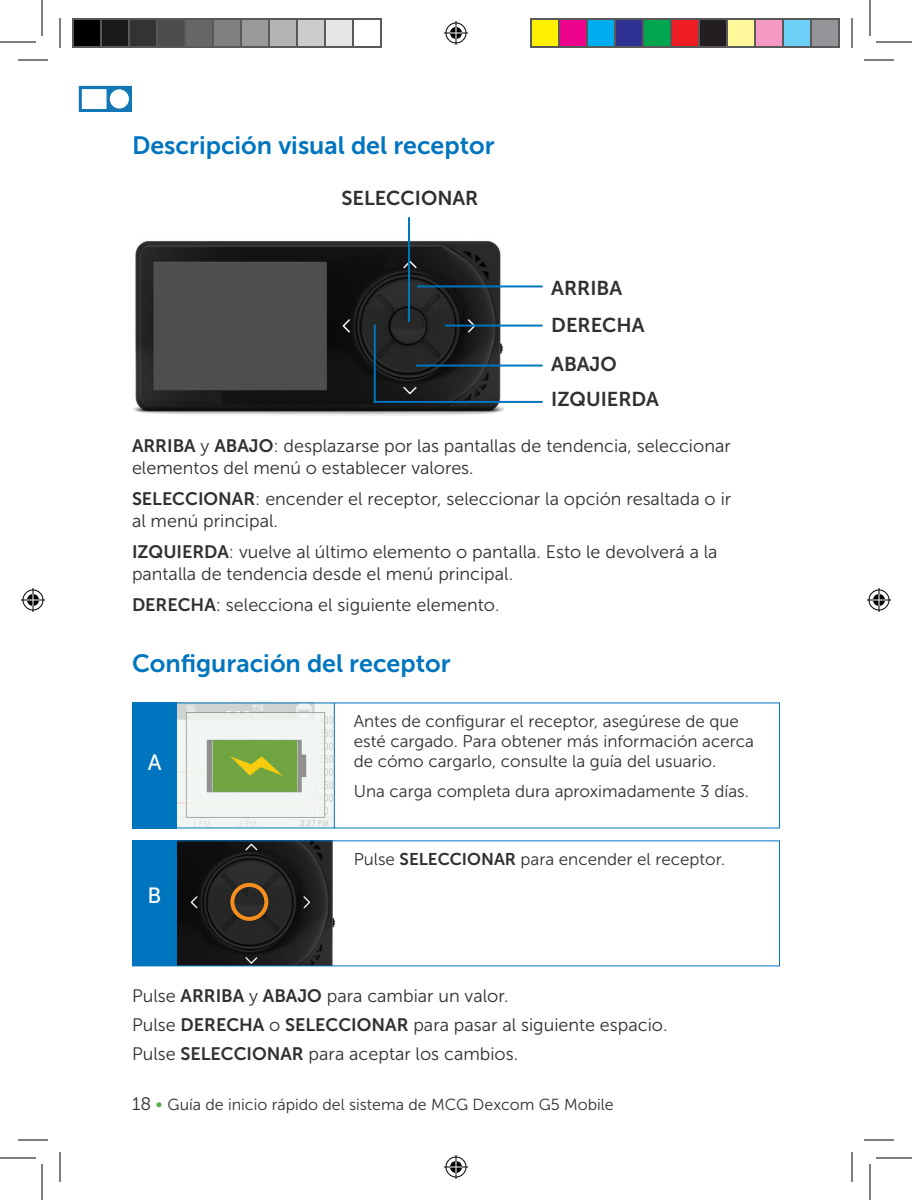
<style>
.page{position:relative;width:912px;height:1200px;background:#fff}
.page>*{position:absolute;margin:0;border:0;box-sizing:border-box;transform-origin:0 0}
.t1{font:25px "Museo Sans 700";color:#0075bf}
.t2{font:22px "Museo Sans 500";color:#fff}
.t3{font:20px "Museo Sans 700";color:#312f30}
.t4{font:18px/22px "Museo Sans 300";color:#312f30}
.t5{font:17px/20px "Museo Sans 300";color:#312f30}
.t6{font:16px "Museo Sans 300";color:#312f30}
.s1{font-family:"Museo Sans 700"}
.s2{font-size:18px}
.s3{font-size:18px;color:#53b247}
</style>
<div class="page">
<svg style="left:79px;top:86px;width:53px;height:26px"></svg>
<img style="left:133px;top:240px;width:371px;height:175px">
<hr style="left:408px;top:217px;width:2px;height:105px;background:#0075bf">
<hr style="left:445px;top:325px;width:98px;height:2px;background:#0075bf">
<hr style="left:417px;top:285px;width:126px;height:2px;background:#0075bf">
<hr style="left:416px;top:365px;width:127px;height:2px;background:#0075bf">
<hr style="left:374px;top:325px;width:2px;height:78px;background:#0075bf">
<img style="left:177px;top:842px;width:158px;height:122px">
<div style="left:132px;top:840px;width:45px;height:126px;background:#0075bf"></div>
<div style="left:230px;top:883px;width:38px;height:38px;border:4px solid #f68f1e;border-radius:50%"></div>
<img style="left:177px;top:704px;width:157px;height:122px">
<div style="left:132px;top:702px;width:45px;height:126px;background:#0075bf"></div>
<hr style="left:334px;top:703px;width:1px;height:125px;background:#0075bf">
<hr style="left:374px;top:401px;width:169px;height:2px;background:#0075bf">
<hr style="left:18px;top:60px;width:30px;height:1px;background:#000">
<hr style="left:864px;top:60px;width:30px;height:1px;background:#000">
<hr style="left:18px;top:1140px;width:30px;height:1px;background:#000">
<hr style="left:864px;top:1140px;width:30px;height:1px;background:#000">
<hr style="left:60px;top:18px;width:1px;height:30px;background:#000">
<hr style="left:60px;top:1152px;width:1px;height:30px;background:#000">
<hr style="left:852px;top:18px;width:1px;height:30px;background:#000">
<hr style="left:852px;top:1152px;width:1px;height:30px;background:#000">
<hr style="left:0;top:42px;width:36px;height:1px;background:#000">
<hr style="left:876px;top:42px;width:36px;height:1px;background:#000">
<hr style="left:0;top:1158px;width:36px;height:1px;background:#000">
<hr style="left:876px;top:1158px;width:36px;height:1px;background:#000">
<hr style="left:42px;top:0;width:1px;height:36px;background:#000">
<hr style="left:42px;top:1164px;width:1px;height:36px;background:#000">
<hr style="left:870px;top:0;width:1px;height:36px;background:#000">
<hr style="left:870px;top:1164px;width:1px;height:36px;background:#000">
<svg style="left:444px;top:21px;width:24px;height:24px"></svg>
<svg style="left:444px;top:1155px;width:24px;height:24px"></svg>
<svg style="left:21px;top:588px;width:24px;height:24px"></svg>
<svg style="left:867px;top:588px;width:24px;height:24px"></svg>
<div style="left:73px;top:19px;width:28px;height:28px;background:#000"></div>
<div style="left:72px;top:18px;width:30px;height:30px;border:2px solid #595959"></div>
<div style="left:101px;top:19px;width:28px;height:28px;background:#1a1a1a"></div>
<div style="left:100px;top:18px;width:30px;height:30px;border:2px solid #595959"></div>
<div style="left:129px;top:19px;width:28px;height:28px;background:#333"></div>
<div style="left:128px;top:18px;width:30px;height:30px;border:2px solid #595959"></div>
<div style="left:157px;top:19px;width:28px;height:28px;background:#4d4d4d"></div>
<div style="left:156px;top:18px;width:30px;height:30px;border:2px solid #595959"></div>
<div style="left:185px;top:19px;width:28px;height:28px;background:#666"></div>
<div style="left:184px;top:18px;width:30px;height:30px;border:2px solid #595959"></div>
<div style="left:213px;top:19px;width:28px;height:28px;background:#808080"></div>
<div style="left:212px;top:18px;width:30px;height:30px;border:2px solid #595959"></div>
<div style="left:241px;top:19px;width:28px;height:28px;background:#999"></div>
<div style="left:240px;top:18px;width:30px;height:30px;border:2px solid #595959"></div>
<div style="left:269px;top:19px;width:28px;height:28px;background:#b3b3b3"></div>
<div style="left:268px;top:18px;width:30px;height:30px;border:2px solid #595959"></div>
<div style="left:297px;top:19px;width:28px;height:28px;background:#ccc"></div>
<div style="left:296px;top:18px;width:30px;height:30px;border:2px solid #595959"></div>
<div style="left:325px;top:19px;width:28px;height:28px;background:#e6e6e6"></div>
<div style="left:324px;top:18px;width:30px;height:30px;border:2px solid #595959"></div>
<div style="left:352px;top:18px;width:30px;height:30px;border:2px solid #595959"></div>
<div style="left:531px;top:19px;width:28px;height:28px;background:#fff101"></div>
<div style="left:530px;top:18px;width:30px;height:30px;border:2px solid #595959"></div>
<div style="left:559px;top:19px;width:28px;height:28px;background:#ed028c"></div>
<div style="left:558px;top:18px;width:30px;height:30px;border:2px solid #595959"></div>
<div style="left:587px;top:19px;width:28px;height:28px;background:#00aeef"></div>
<div style="left:586px;top:18px;width:30px;height:30px;border:2px solid #595959"></div>
<div style="left:615px;top:19px;width:28px;height:28px;background:#2e3092"></div>
<div style="left:614px;top:18px;width:30px;height:30px;border:2px solid #595959"></div>
<div style="left:643px;top:19px;width:28px;height:28px;background:#00a54f"></div>
<div style="left:642px;top:18px;width:30px;height:30px;border:2px solid #595959"></div>
<div style="left:671px;top:19px;width:28px;height:28px;background:#ee1d23"></div>
<div style="left:670px;top:18px;width:30px;height:30px;border:2px solid #595959"></div>
<div style="left:699px;top:19px;width:28px;height:28px;background:#231f20"></div>
<div style="left:698px;top:18px;width:30px;height:30px;border:2px solid #595959"></div>
<div style="left:727px;top:19px;width:28px;height:28px;background:#fff79a"></div>
<div style="left:726px;top:18px;width:30px;height:30px;border:2px solid #595959"></div>
<div style="left:755px;top:19px;width:28px;height:28px;background:#f499c2"></div>
<div style="left:754px;top:18px;width:30px;height:30px;border:2px solid #595959"></div>
<div style="left:783px;top:19px;width:28px;height:28px;background:#6bcff6"></div>
<div style="left:782px;top:18px;width:30px;height:30px;border:2px solid #595959"></div>
<div style="left:811px;top:19px;width:28px;height:28px;background:#939598"></div>
<div style="left:810px;top:18px;width:30px;height:30px;border:2px solid #595959"></div>
<h1 class="t1" style="left:132px;top:132px;width:364px">Descripción visual del receptor</h1>
<p class="t3" style="left:342px;top:187px;width:138px">SELECCIONAR</p>
<p class="t3" style="left:551px;top:277px;width:72px">ARRIBA</p>
<p class="t3" style="left:551px;top:314px;width:95px">DERECHA</p>
<p class="t3" style="left:551px;top:353px;width:67px">ABAJO</p>
<p class="t3" style="left:551px;top:388px;width:109px">IZQUIERDA</p>
<p class="t4" style="left:132px;top:435px;width:600px"><span class="s1">ARRIBA</span> y <span class="s1">ABAJO</span>: desplazarse por las pantallas de tendencia, seleccionar elementos del menú o establecer valores.</p>
<p class="t4" style="left:132px;top:488px;width:601px"><span class="s1">SELECCIONAR</span>: encender el receptor, seleccionar la opción resaltada o ir al menú principal.</p>
<p class="t4" style="left:132px;top:541px;width:587px"><span class="s1">IZQUIERDA</span>: vuelve al último elemento o pantalla. Esto le devolverá a la pantalla de tendencia desde el menú principal.</p>
<p class="t4" style="left:132px;top:594px;width:369px"><span class="s1">DERECHA</span>: selecciona el siguiente elemento.</p>
<h1 class="t1" style="left:132px;top:649px;width:320px">Configuración del receptor</h1>
<p class="t2" style="left:148px;top:750px;width:15px">A</p>
<p class="t2" style="left:148px;top:883px;width:15px">B</p>
<p class="t5" style="left:354px;top:711px;width:402px">Antes de configurar el receptor, asegúrese de que esté cargado. Para obtener más información acerca de cómo cargarlo, consulte la guía del usuario.</p>
<p class="t5" style="left:354px;top:781px;width:397px">Una carga completa dura aproximadamente 3 días.</p>
<p class="t5" style="left:354px;top:849px;width:373px">Pulse <span class="s1">SELECCIONAR</span> para encender el receptor.</p>
<p class="t4" style="left:132px;top:981px;width:537px;line-height:29px">Pulse <span class="s1">ARRIBA</span> y <span class="s1">ABAJO</span> para cambiar un valor.<br>Pulse <span class="s1">DERECHA</span> o <span class="s1">SELECCIONAR</span> para pasar al siguiente espacio.<br>Pulse <span class="s1">SELECCIONAR</span> para aceptar los cambios.</p>
<p class="t6" style="left:132px;top:1095px;width:483px"><span class="s2">18</span> <span class="s3">•</span> Guía de inicio rápido del sistema de MCG Dexcom G5 Mobile</p>
</div>
